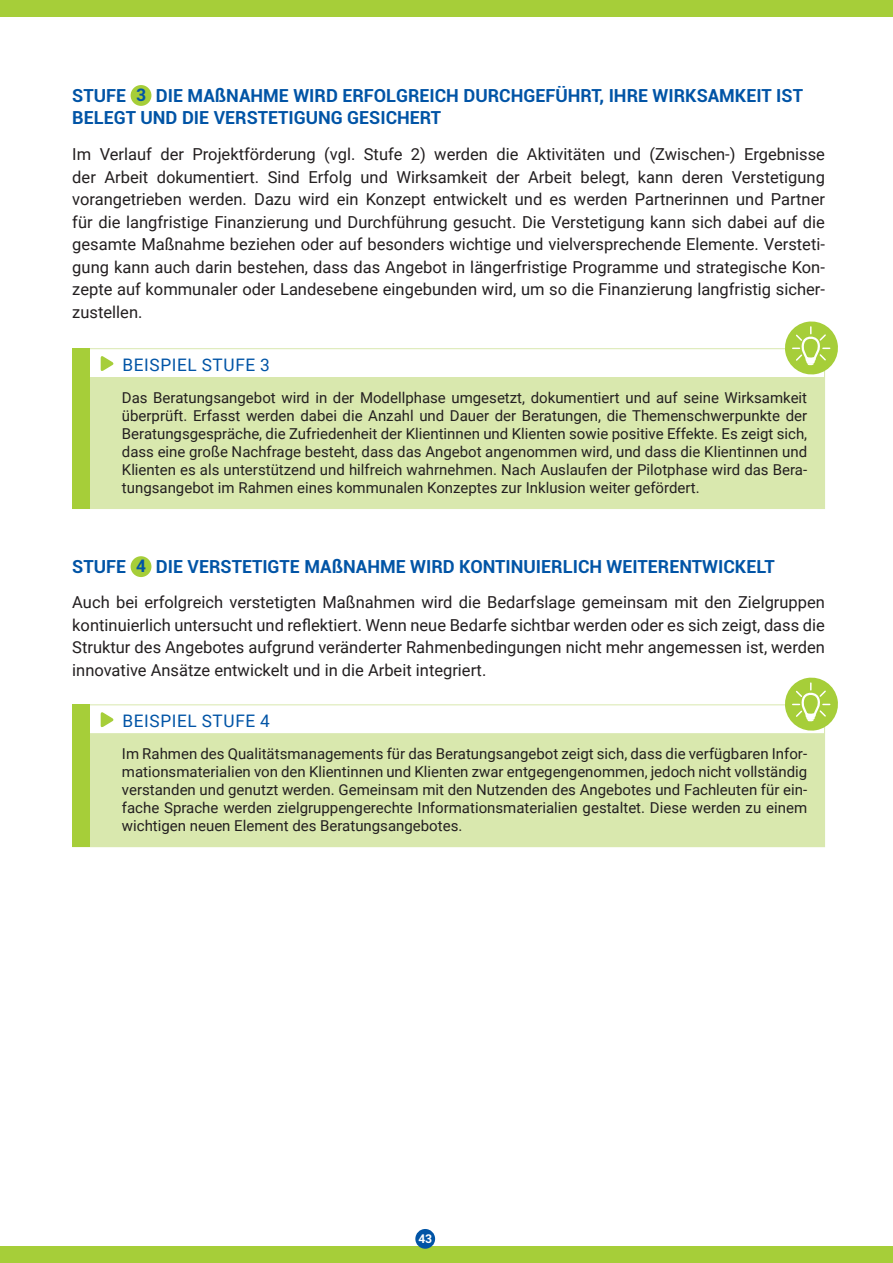
<style>
.page{position:relative;width:893px;height:1263px;background:#fff}
.page>*{position:absolute;margin:0;border:0;box-sizing:border-box;transform-origin:0 0}
.t1{font:700 18px "Roboto";color:#0154a6}
.t2{font:17.25px "Roboto";letter-spacing:.035em;color:#0154a6}
.t3{font:16.5px/22.5px "Roboto";color:#231f20;text-align:justify}
.t4{font:15px/18px "Roboto";color:#231f20;text-align:justify}
.t5{font:700 12px "Roboto";color:#fff}
.s1{font-size:17.25px}
</style>
<div class="page">
<div style="left:0;top:1246px;width:893px;height:17px;background:#a6ce39"></div>
<div style="left:415px;top:1229px;width:20px;height:20px;background:#0154a6;border-radius:50%"></div>
<div style="left:0;top:0;width:893px;height:17px;background:#a6ce39"></div>
<div style="left:131px;top:556px;width:20px;height:21px;background:#a6ce39;border-radius:50%"></div>
<div style="left:73px;top:705px;width:752px;height:142px;background:#d9e8ae"></div>
<div style="left:79px;top:703px;width:745px;height:30px;background:#fff"></div>
<svg style="left:101px;top:712px;width:13px;height:16px"></svg>
<div style="left:72px;top:704px;width:753px;height:143px;border:1px solid #d9e8ae"></div>
<svg style="left:783px;top:677px;width:55px;height:56px"></svg>
<div style="left:72px;top:704px;width:17px;height:143px;background:#a6ce39"></div>
<div style="left:131px;top:85px;width:20px;height:21px;background:#a6ce39;border-radius:50%"></div>
<div style="left:73px;top:349px;width:752px;height:159px;background:#d9e8ae"></div>
<div style="left:79px;top:347px;width:745px;height:30px;background:#fff"></div>
<svg style="left:101px;top:356px;width:13px;height:15px"></svg>
<div style="left:72px;top:348px;width:753px;height:161px;border:1px solid #d9e8ae"></div>
<svg style="left:783px;top:321px;width:55px;height:56px"></svg>
<div style="left:72px;top:348px;width:17px;height:161px;background:#a6ce39"></div>
<p class="t1" style="left:72px;top:83px;width:23px">STUFE</p>
<p class="t1" style="left:136px;top:83px;width:103px"><span class="s1">3</span> DIE MAßNAH</p>
<p class="t1" style="left:263px;top:83px;width:43px">ME WIRD</p>
<p class="t1" style="left:342px;top:83px;width:12px">ERFOLGREICH</p>
<p class="t1" style="left:463px;top:83px;width:13px">DURCHGEFÜHRT</p>
<p class="t1" style="left:600px;top:83px;width:20px">, IHRE</p>
<p class="t1" style="left:653px;top:83px;width:27px">WIRKSA</p>
<p class="t1" style="left:719px;top:83px;width:26px">MKEIT</p>
<p class="t1" style="left:776px;top:83px;width:10px">IST</p>
<p class="t1" style="left:72px;top:105px;width:12px">BELEGT</p>
<p class="t1" style="left:141px;top:105px;width:13px">UND</p>
<p class="t1" style="left:182px;top:105px;width:10px">DIE</p>
<p class="t1" style="left:214px;top:105px;width:23px">VERSTETIGUNG</p>
<p class="t1" style="left:347px;top:105px;width:12px">GESICHERT</p>
<p class="t3" style="left:72px;top:143px;width:754px">I m Verlauf der Projektförderung (vgl. Stufe 2) werden die Aktivitäten und (Zwischen-) Ergebnisse der Arbeit dokumentiert. Sind Erfolg und Wirksamkeit der Arbeit belegt, kann deren Verstetigung vorangetrieben werden. Dazu wird ein Konzept entwickelt und es werden Partnerinnen und Partner für die langfristige Finanzierung und Durchführung gesucht. Die Verstetigung kann sich dabei auf die gesamte M aßnahme beziehen oder auf besonders wichtige und vielversprechende Elemente. Versteti&shy;gung kann auch darin bestehen, dass das Angebot in längerfristige Programme und strategische Kon&shy;zepte auf kommunaler oder Landesebene eingebunden wird, um so die Finanzierung langfristig sicher&shy;zustellen.</p>
<p class="t2" style="left:123px;top:353px;width:22px">Beispiel</p>
<p class="t2" style="left:202px;top:353px;width:23px">Stufe</p>
<p class="t2" style="left:260px;top:353px;width:11px">3</p>
<p class="t4" style="left:122px;top:388px;width:687px">Das Beratungsangebot wird in der Modellphase umgesetzt, dokumentiert und auf seine Wirksamkeit überprüft. Erfasst werden dabei die Anzahl und Dauer der Beratungen, die Themenschwerpunkte der Beratungsgespräche, die Zufriedenheit der Klientinnen und Klienten sowie positive Effekte. Es zeigt sich, dass eine große N achfrage besteht, dass das Angebot angenommen wird, und dass die Klientinnen und Klienten es als unterstützend und hilfreich wahrnehmen. N ach Auslaufen der Pilotphase wird das Bera&shy;tungsangebot im Rahmen eines kommunalen Konzeptes zur I nklusion weiter gefördert.</p>
<p class="t1" style="left:72px;top:554px;width:23px">STUFE</p>
<p class="t1" style="left:136px;top:554px;width:63px"><span class="s1">4</span> DIE VERSTETIGTE</p>
<p class="t1" style="left:304px;top:554px;width:52px">MAßNAH</p>
<p class="t1" style="left:380px;top:554px;width:43px">ME WIRD</p>
<p class="t1" style="left:459px;top:554px;width:12px">KONTINUIERLICH</p>
<p class="t1" style="left:607px;top:554px;width:12px">WEITERENTWICKELT</p>
<p class="t3" style="left:72px;top:590px;width:754px">Auch bei erfolgreich verstetigten M aßnahmen wird die Bedarfslage gemeinsam mit den Zielgruppen kontinuierlich untersucht und reflektiert. Wenn neue Bedarfe sichtbar werden oder es sich zeigt, dass die Struktur des Angebotes aufgrund veränderter Rahmenbedingungen nicht mehr angemessen ist, werden innovative Ansätze entwickelt und in die Arbeit integriert.</p>
<p class="t2" style="left:123px;top:709px;width:22px">Beispiel</p>
<p class="t2" style="left:202px;top:709px;width:23px">Stufe</p>
<p class="t2" style="left:260px;top:709px;width:11px">4</p>
<p class="t4" style="left:122px;top:744px;width:687px">I m Rahmen des Qualitätsmanagements für das Beratungsangebot zeigt sich, dass die verfügbaren I nfor&shy;mationsmaterialien von den Klientinnen und Klienten zwar entgegengenommen, jedoch nicht vollständig verstanden und genutzt werden. Gemeinsam mit den N utzenden des Angebotes und Fachleuten für ein&shy;fache Sprache werden zielgruppengerechte I nformationsmaterialien gestaltet. Diese werden zu einem wichtigen neuen Element des Beratungsangebotes.</p>
<p class="t5" style="left:418px;top:1230px;width:15px">43</p>
</div>
